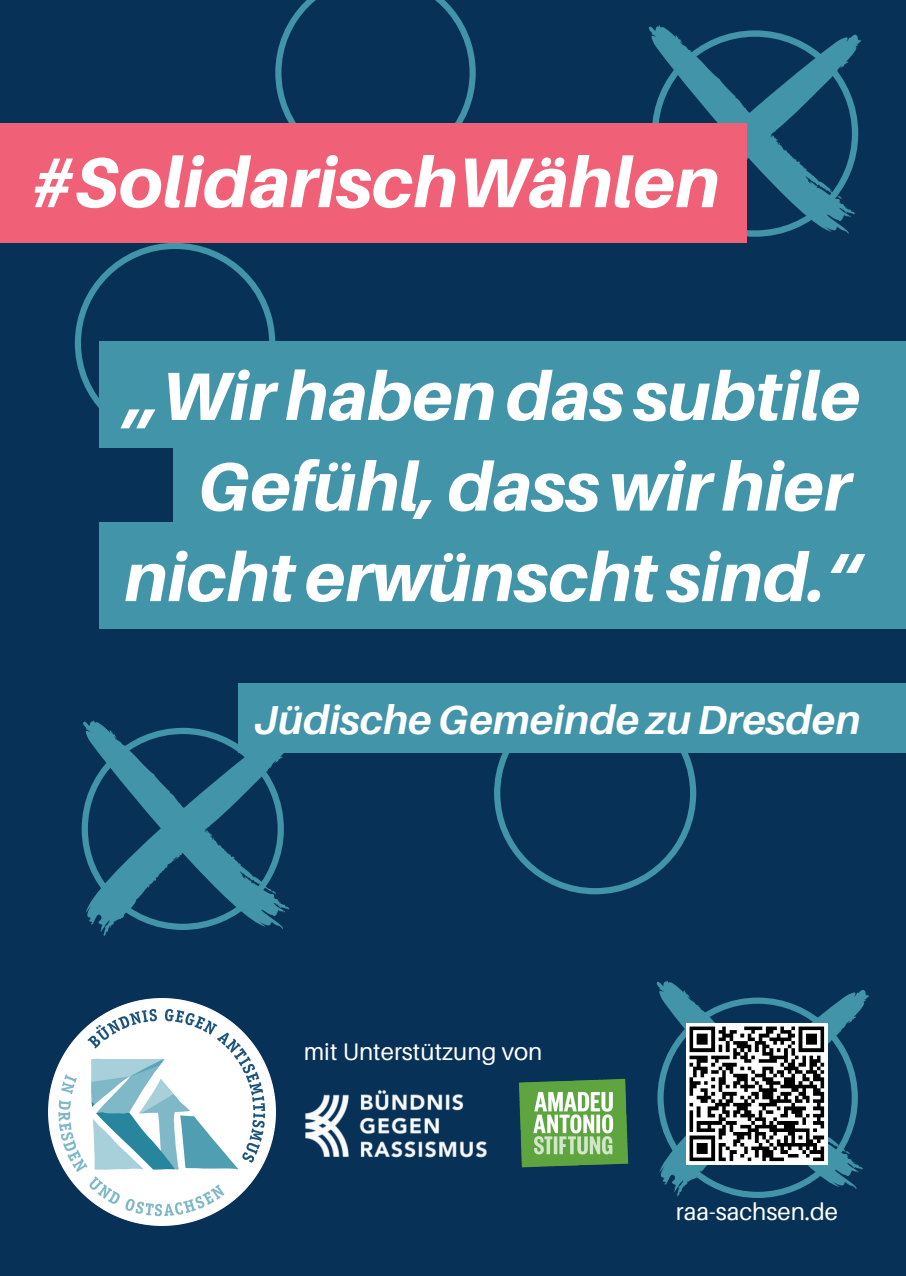
<style>
.page{position:relative;width:906px;height:1276px;background:#083157}
.page>*{position:absolute;margin:0;border:0;box-sizing:border-box;transform-origin:0 0}
.t1{font:italic 800 70.5px "Aileron";color:#fff}
.t2{font:italic 800 68.25px/90.5px "Aileron";color:#fff;text-align:right}
.t3{font:italic 700 40.5px "Aileron";color:#fff}
.t4{font:24px "Aileron";color:#fff}
</style>
<div class="page">
<svg style="left:494px;top:753px;width:202px;height:141px"></svg>
<svg style="left:275px;top:0;width:200px;height:123px"></svg>
<svg style="left:75px;top:243px;width:200px;height:165px"></svg>
<svg style="left:652px;top:30px;width:206px;height:207px"></svg>
<svg style="left:82px;top:728px;width:202px;height:202px"></svg>
<svg style="left:656px;top:980px;width:213px;height:193px"></svg>
<svg style="left:657px;top:997px;width:200px;height:201px"></svg>
<img style="left:686px;top:1024px;width:141px;height:140px">
<img style="left:519px;top:1078px;width:110px;height:90px">
<img style="left:275px;top:1090px;width:212px;height:68px">
<img style="left:48px;top:998px;width:227px;height:228px">
<div style="left:173px;top:431px;width:733px;height:107px;background:#4294a8"></div>
<div style="left:99px;top:522px;width:807px;height:106px;background:#4294a8"></div>
<div style="left:238px;top:683px;width:668px;height:70px;background:#4294a8"></div>
<div style="left:99px;top:341px;width:807px;height:107px;background:#4294a8"></div>
<div style="left:0;top:123px;width:747px;height:120px;background:#f06077"></div>
<p class="t1" style="left:30px;top:142px;width:691px">#SolidarischWählen</p>
<p class="t2" style="left:124px;top:351px;width:737px">„Wir haben das subtile<br>Gefühl, dass wir hier nicht erwünscht sind.“</p>
<p class="t3" style="left:254px;top:697px;width:607px">Jüdische Gemeinde zu Dresden</p>
<p class="t4" style="left:304px;top:1038px;width:240px">mit Unterstützung von</p>
<p class="t4" style="left:676px;top:1199px;width:164px">raa-sachsen.de</p>
</div>
